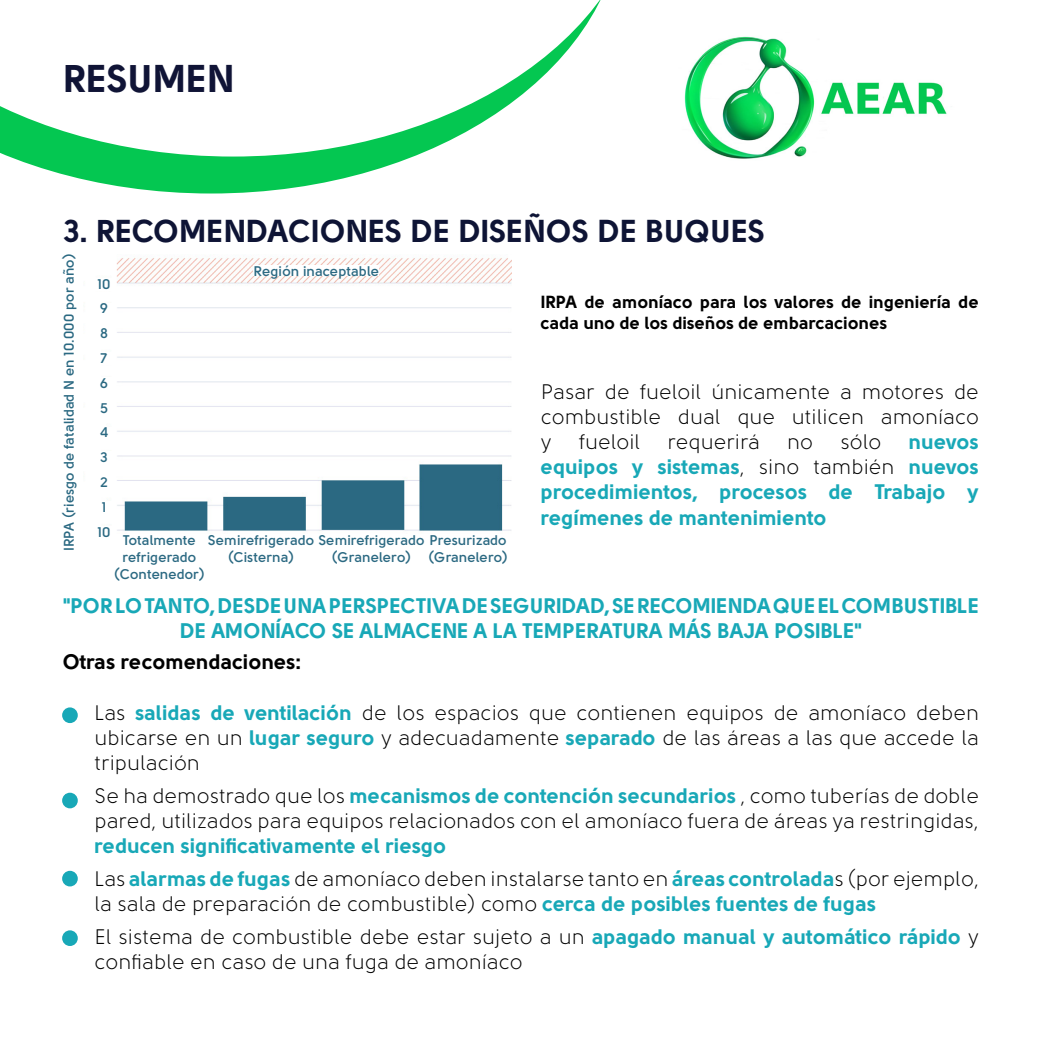
<style>
.page{position:relative;width:1042px;height:1042px;background:#fff}
.page>*{position:absolute;margin:0;border:0;box-sizing:border-box;transform-origin:0 0}
.t1{font:38.5px "Solomon Sans Bold";color:#101436}
.t2{font:31.5px "Solomon Sans Bold";color:#0e1435}
.t3{font:21px/25.2px "Solomon Sans Book";color:#000;text-align:justify}
.t4{font:21px/25.2px "Solomon Sans Bold";color:#18a8b7;text-align:justify}
.t5{font:21px "Solomon Sans Bold";color:#000}
.t6{font:17.5px/21px "Solomon Sans Bold";color:#000}
.t7{font:700 14px/16.8px "Solomon Sans Semi";color:#2b6982;text-align:center}
.s1{font-family:"Solomon Sans Book";color:#000}
.s2{font-family:"Solomon Sans Bold";color:#18a8b7}
</style>
<div class="page">
<svg style="left:10px;top:157px;width:402px;height:36px;fill:#04c751"></svg>
<svg style="left:0;top:0;width:601px;height:157px"></svg>
<img style="left:102px;top:257px;width:410px;height:274px">
<div style="left:63px;top:708px;width:14px;height:14px;background:#18a8b7;border-radius:50%"></div>
<div style="left:62px;top:707px;width:16px;height:16px;border:2px solid #18a8b7;border-radius:50%"></div>
<div style="left:63px;top:793px;width:14px;height:14px;background:#18a8b7;border-radius:50%"></div>
<div style="left:62px;top:793px;width:16px;height:15px;border:2px solid #18a8b7;border-radius:50%"></div>
<div style="left:63px;top:871px;width:14px;height:14px;background:#18a8b7;border-radius:50%"></div>
<div style="left:62px;top:871px;width:16px;height:15px;border:2px solid #18a8b7;border-radius:50%"></div>
<div style="left:63px;top:931px;width:14px;height:14px;background:#18a8b7;border-radius:50%"></div>
<div style="left:62px;top:930px;width:16px;height:16px;border:2px solid #18a8b7;border-radius:50%"></div>
<div style="left:253px;top:266px;width:126px;height:10px;background:#fff"></div>
<div style="left:94px;top:278px;width:20px;height:12px;background:#fff"></div>
<div style="left:94px;top:303px;width:20px;height:12px;background:#fff"></div>
<div style="left:94px;top:328px;width:20px;height:12px;background:#fff"></div>
<div style="left:94px;top:352px;width:20px;height:13px;background:#fff"></div>
<div style="left:94px;top:377px;width:20px;height:13px;background:#fff"></div>
<div style="left:94px;top:402px;width:20px;height:12px;background:#fff"></div>
<div style="left:94px;top:427px;width:20px;height:12px;background:#fff"></div>
<div style="left:94px;top:452px;width:20px;height:12px;background:#fff"></div>
<div style="left:94px;top:476px;width:20px;height:13px;background:#fff"></div>
<div style="left:94px;top:501px;width:20px;height:13px;background:#fff"></div>
<div style="left:94px;top:526px;width:20px;height:12px;background:#fff"></div>
<img style="left:684px;top:36px;width:263px;height:123px">
<p class="t1" style="left:63px;top:55px;width:174px">RESUMEN</p>
<p class="t2" style="left:63px;top:212px;width:704px">3. RECOMENDACIONES DE DISEÑOS DE BUQUES</p>
<p class="t7" style="left:61px;top:551px;width:299px;rotate:-90deg">IRPA (riesgo de fatalidad N en 10.000 por año)</p>
<p class="t7" style="left:253px;top:263px;width:127px">Región inaceptable</p>
<p class="t7" style="left:97px;top:275px;width:15px">10</p>
<p class="t7" style="left:100px;top:300px;width:10px">9</p>
<p class="t7" style="left:100px;top:325px;width:10px">8</p>
<p class="t7" style="left:101px;top:350px;width:8px">7</p>
<p class="t7" style="left:100px;top:374px;width:10px">6</p>
<p class="t7" style="left:100px;top:399px;width:10px">5</p>
<p class="t7" style="left:100px;top:424px;width:10px">4</p>
<p class="t7" style="left:100px;top:449px;width:9px">3</p>
<p class="t7" style="left:100px;top:474px;width:9px">2</p>
<p class="t7" style="left:102px;top:499px;width:6px">1</p>
<p class="t7" style="left:97px;top:523px;width:15px">10</p>
<p class="t7" style="left:114px;top:532px;width:92px">Totalmente refrigerado (Contenedor)</p>
<p class="t7" style="left:228px;top:532px;width:280px;text-align:left;text-indent:-20px">Semirefrigerado Semirefrigerado Presurizado (Cisterna)</p>
<p class="t7" style="left:332px;top:549px;width:81px">(Granelero)</p>
<p class="t7" style="left:428px;top:549px;width:81px">(Granelero)</p>
<p class="t6" style="left:541px;top:292px;width:440px">IRPA de amoníaco para los valores de ingeniería de cada uno de los diseños de embarcaciones</p>
<p class="t3" style="left:541px;top:379px;width:440px">Pasar de fueloil únicamente a motores de combustible dual que utilicen amoníaco y</p>
<p class="t3" style="left:579px;top:429px;width:63px">fueloil</p>
<p class="t3" style="left:667px;top:429px;width:94px">requerirá</p>
<p class="t3" style="left:787px;top:429px;width:27px">no</p>
<p class="t3" style="left:840px;top:429px;width:42px">sólo</p>
<p class="t4" style="left:541px;top:429px;width:440px;text-indent:368px">nuevos equipos y sistemas<span class="s1">, sino también</span> nuevos procedimientos, procesos de Trabajo y regímenes de mantenimiento</p>
<p class="t4" style="left:63px;top:592px;width:917px;text-align:center">"POR LO TANTO, DESDE UNA PERSPECTIVA DE SEGURIDAD, SE RECOMIENDA QUE EL COMBUSTIBLE<br>DE AMONÍACO SE ALMACENE A LA TEMPERATURA MÁS BAJA POSIBLE"</p>
<p class="t5" style="left:63px;top:649px;width:240px">Otras recomendaciones:</p>
<p class="t3" style="left:94px;top:700px;width:886px;text-indent:-32px">• Las <span class="s2">salidas de ventilación</span> de los espacios que contienen equipos de amoníaco deben ubicarse en un <span class="s2">lugar seguro</span> y adecuadamente <span class="s2">separado</span> de las áreas a las que accede la tripulación</p>
<p class="t3" style="left:94px;top:783px;width:886px;text-indent:-32px">• Se ha demostrado que los <span class="s2">mecanismos de contención secundarios</span> , como tuberías de doble pared, utilizados para equipos relacionados con el amoníaco fuera de áreas ya restringidas, <span class="s2">reducen significativamente el riesgo</span></p>
<p class="t3" style="left:94px;top:866px;width:886px;text-indent:-32px">• Las <span class="s2">alarmas de fugas</span> de amoníaco deben instalarse tanto en <span class="s2">áreas controlada</span>s (por ejemplo, la sala de preparación de combustible) como <span class="s2">cerca de posibles fuentes de fugas</span></p>
<p class="t3" style="left:94px;top:924px;width:886px;text-indent:-32px">• El sistema de combustible debe estar sujeto a un <span class="s2">apagado manual y automático rápido</span> y confiable en caso de una fuga de amoníaco</p>
</div>
